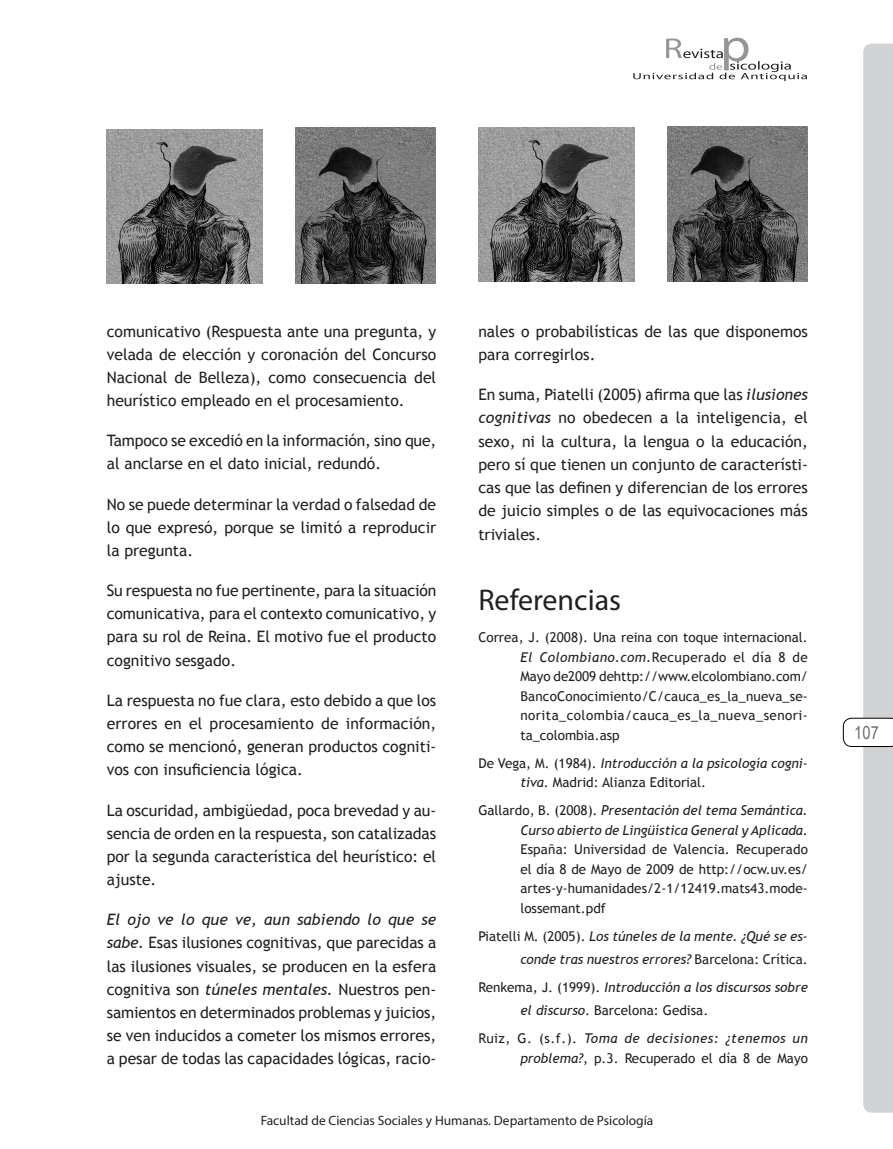
<style>
.page{position:relative;width:893px;height:1149px;background:#fff}
.page>*{position:absolute;margin:0;border:0;box-sizing:border-box;transform-origin:0 0}
.Titulo_1{font:30px "Myriad Pro";color:#231f20}
.t1{font:18px "Arial Narrow";color:#6c6d70}
.Cuerpo_de_texto{font:15.75px/23.1px "Trebuchet MS";color:#231f20;text-align:justify}
.Bibliografia{font:13.5px/19.5px "Trebuchet MS";color:#231f20;text-align:justify}
.Bibliografia-2{font:italic 13.5px/23.2px "Trebuchet MS";color:#231f20;text-align:right}
.t2{font:13.5px "Myriad Pro";color:#231f20}
.s1{font-style:italic}
.s2{font-style:normal}
</style>
<div class="page">
<svg style="left:843px;top:44px;width:50px;height:1068px"></svg>
<svg style="left:633px;top:38px;width:174px;height:43px"></svg>
<img style="left:106px;top:129px;width:157px;height:154px">
<img style="left:478px;top:128px;width:157px;height:154px">
<img style="left:296px;top:128px;width:140px;height:155px">
<img style="left:668px;top:126px;width:140px;height:156px">
<p class="Cuerpo_de_texto" style="left:107px;top:319px;width:331px">comunicativo (Respuesta ante una pregunta, y velada de elección y coronación del Concurso Nacional de Belleza), como consecuencia del heurístico empleado en el procesamiento.</p>
<p class="Cuerpo_de_texto" style="left:107px;top:429px;width:331px">Tampoco se excedió en la información, sino que, al anclarse en el dato inicial, redundó.</p>
<p class="Cuerpo_de_texto" style="left:107px;top:492px;width:331px">No se puede determinar la verdad o falsedad de lo que expresó, porque se limitó a reproducir la pregunta.</p>
<p class="Cuerpo_de_texto" style="left:107px;top:579px;width:331px">Su respuesta no fue pertinente, para la situación comunicativa, para el contexto comunicativo, y para su rol de Reina. El motivo fue el producto cognitivo sesgado.</p>
<p class="Cuerpo_de_texto" style="left:107px;top:688px;width:331px">La respuesta no fue clara, esto debido a que los errores en el procesamiento de información, como se mencionó, generan productos cogniti&shy;vos con insuficiencia lógica.</p>
<p class="Cuerpo_de_texto" style="left:107px;top:798px;width:331px">La oscuridad, ambigüedad, poca brevedad y au&shy;sencia de orden en la respuesta, son catalizadas por la segunda característica del heurístico: el ajuste.</p>
<p class="Cuerpo_de_texto" style="left:107px;top:908px;width:331px"><span class="s1">El ojo ve lo que ve, aun sabiendo lo que se sabe.</span> Esas ilusiones cognitivas, que parecidas a las ilusiones visuales, se producen en la esfera cognitiva son <span class="s1">túneles mentales.</span> Nuestros pen&shy;samientos en determinados problemas y juicios, se ven inducidos a cometer los mismos errores, a pesar de todas las capacidades lógicas, racio-</p>
<p class="Cuerpo_de_texto" style="left:478px;top:319px;width:331px">nales o probabilísticas de las que disponemos para corregirlos.</p>
<p class="Cuerpo_de_texto" style="left:478px;top:383px;width:331px">En suma, Piatelli (2005) afirma que las <span class="s1">ilusiones cognitivas</span> no obedecen a la inteligencia, el sexo, ni la cultura, la lengua o la educación, pero sí que tienen un conjunto de característi&shy;cas que las definen y diferencian de los errores de juicio simples o de las equivocaciones más triviales.</p>
<p class="Titulo_1" style="left:478px;top:581px;width:144px">Referencias</p>
<p class="Bibliografia" style="left:520px;top:627px;width:289px;text-indent:-42px">Correa, J. (2008). Una reina con toque internacional.<br><span class="s1">El Colombiano.com.</span>Recuperado el día 8 de Mayo de2009 dehttp://www.elcolombiano.com/ BancoConocimiento/C/cauca_es_la_nueva_se&shy;norita_colombia/cauca_es_la_nueva_senori&shy;ta_colombia.asp</p>
<p class="Bibliografia" style="left:520px;top:753px;width:289px;text-indent:-42px">De Vega, M. (1984). <span class="s1">Introducción a la psicología cogni&shy;tiva</span>. Madrid: Alianza Editorial.</p>
<p class="Bibliografia" style="left:520px;top:800px;width:289px;text-indent:-42px">Gallardo, B. (2008). <span class="s1">Presentación del tema Semántica.<br>Curso abierto de Lingüística General y Aplicada</span>.<br>España: Universidad de Valencia. Recuperado el día 8 de Mayo de 2009 de http://ocw.uv.es/ artes-y-humanidades/2-1/12419.mats43.mode&shy;lossemant.pdf</p>
<p class="Bibliografia-2" style="left:478px;top:924px;width:331px"><span class="s2">Piatelli M. (2005).</span> Los túneles de la mente. ¿Qué se es&shy;conde tras nuestros errores? <span class="s2">Barcelona: Crítica.</span></p>
<p class="Bibliografia-2" style="left:520px;top:975px;width:289px;text-align:left;text-indent:-42px"><span class="s2">Renkema, J. (1999).</span> Introducción a los discursos sobre el discurso<span class="s2">. Barcelona: Gedisa.</span></p>
<p class="Bibliografia" style="left:478px;top:1028px;width:331px;text-align:right">Ruiz, G. (s.f.). <span class="s1">Toma de decisiones: ¿tenemos un problema?</span>, p.3. Recuperado el día 8 de Mayo</p>
<p class="t2" style="left:261px;top:1111px;width:394px">Facultad de Ciencias Sociales y Humanas. Departamento de Psicología</p>
<p class="t1" style="left:854px;top:719px;width:26px">107</p>
</div>
